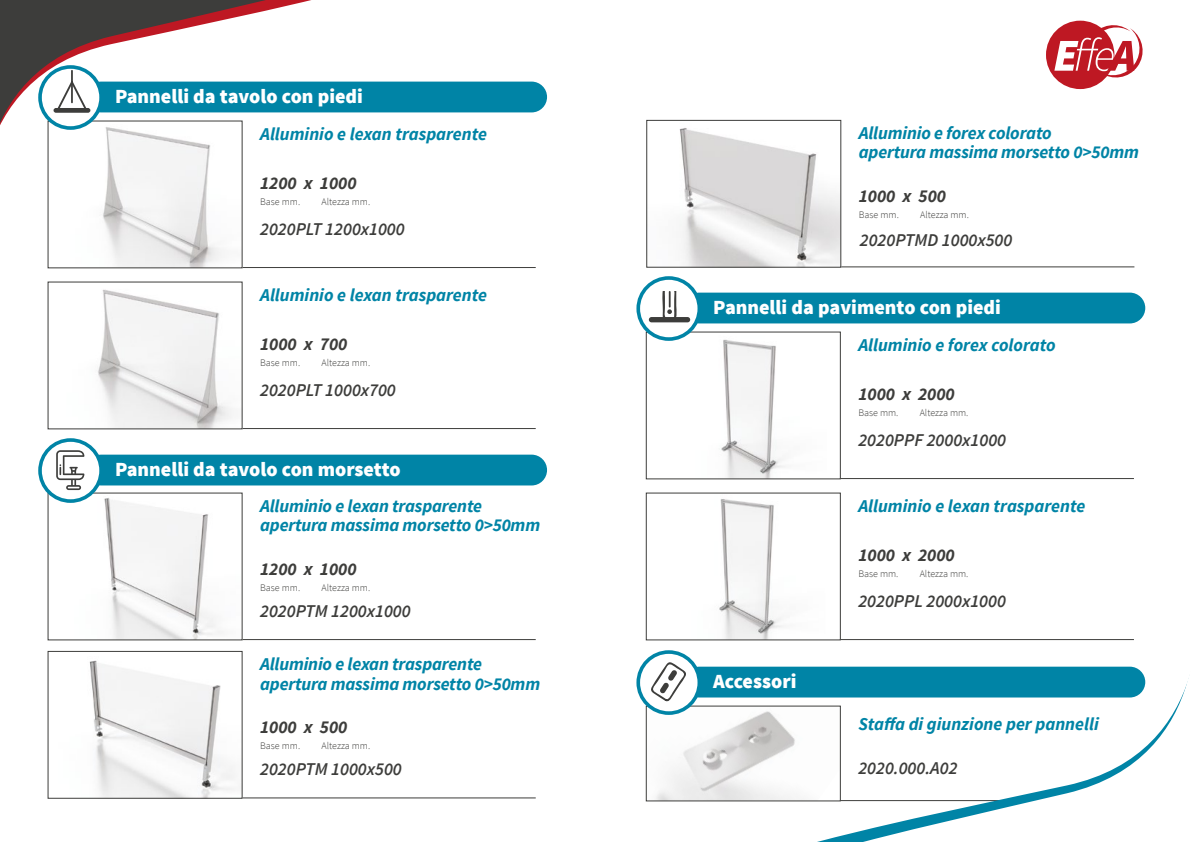
<style>
.page{position:relative;width:1191px;height:842px;background:#fff}
.page>*{position:absolute;margin:0;border:0;box-sizing:border-box;transform-origin:0 0}
.t1{font:900 20px "Source Sans Pro";color:#fff}
.t2{font:italic 700 18px/19px "Source Sans Pro";letter-spacing:-.01em;color:#0084a6}
.t3{font:italic 600 18px "Source Sans Pro";color:#3d3d3b}
.t4{font:italic 700 18px "Source Sans Pro";color:#3d3d3b}
.t5{font:300 10px "Source Sans Pro";color:#3d3d3b}
</style>
<div class="page">
<div style="left:1046px;top:21px;width:68px;height:68px;background:#be1823;border-radius:50%"></div>
<svg style="left:1054px;top:22px;width:89px;height:59px"></svg>
<svg style="left:0;top:0;width:547px;height:149px"></svg>
<img style="left:50px;top:123px;width:190px;height:143px">
<hr style="left:243px;top:267px;width:293px;height:1px;background:#3d3d3b">
<img style="left:97px;top:289px;width:135px;height:138px">
<hr style="left:243px;top:428px;width:293px;height:1px;background:#3d3d3b">
<img style="left:53px;top:495px;width:170px;height:143px">
<hr style="left:243px;top:639px;width:293px;height:1px;background:#3d3d3b">
<img style="left:89px;top:660px;width:146px;height:136px">
<hr style="left:243px;top:798px;width:293px;height:1px;background:#3d3d3b">
<img style="left:679px;top:128px;width:160px;height:137px">
<div style="left:646px;top:120px;width:195px;height:147px;border:1px solid #3d3d3b"></div>
<hr style="left:841px;top:267px;width:293px;height:1px;background:#3d3d3b">
<svg style="left:38px;top:65px;width:65px;height:65px"></svg>
<div style="left:86px;top:82px;width:461px;height:30px;background:#0084a6;border-radius:15px"></div>
<div style="left:42px;top:69px;width:57px;height:57px;background:#fff;border-radius:50%"></div>
<svg style="left:38px;top:438px;width:65px;height:65px"></svg>
<div style="left:86px;top:455px;width:461px;height:30px;background:#0084a6;border-radius:15px"></div>
<div style="left:42px;top:442px;width:57px;height:57px;background:#fff;border-radius:50%"></div>
<img style="left:662px;top:334px;width:123px;height:143px">
<hr style="left:841px;top:478px;width:293px;height:1px;background:#3d3d3b">
<img style="left:719px;top:499px;width:64px;height:139px">
<hr style="left:841px;top:639px;width:293px;height:1px;background:#3d3d3b">
<svg style="left:636px;top:276px;width:65px;height:65px"></svg>
<div style="left:684px;top:293px;width:461px;height:30px;background:#0084a6;border-radius:15px"></div>
<div style="left:640px;top:280px;width:57px;height:57px;background:#fff;border-radius:50%"></div>
<svg style="left:636px;top:650px;width:553px;height:192px"></svg>
<svg style="left:56px;top:450px;width:28px;height:40px"></svg>
<svg style="left:57px;top:82px;width:30px;height:26px"></svg>
<div style="left:54px;top:108px;width:36px;height:5px;background:#3d3d3b;border-radius:2px"></div>
<hr style="left:71px;top:70px;width:2px;height:33px;background:#3d3d3b">
<div style="left:649px;top:317px;width:41px;height:5px;background:#3d3d3b;border-radius:3px"></div>
<svg style="left:662px;top:291px;width:15px;height:26px"></svg>
<svg style="left:650px;top:661px;width:37px;height:41px"></svg>
<p class="t1" style="left:115px;top:84px;width:249px">Pannelli da tavolo con piedi</p>
<p class="t2" style="left:260px;top:124px;width:228px">Alluminio e lexan trasparente</p>
<p class="t4" style="left:260px;top:171px;width:98px">1200 x 1000</p>
<p class="t3" style="left:260px;top:217px;width:146px">2020PLT 1200x1000</p>
<p class="t5" style="left:260px;top:195px;width:42px">Base mm.</p>
<p class="t5" style="left:321px;top:195px;width:50px">Altezza mm.</p>
<p class="t2" style="left:260px;top:285px;width:228px">Alluminio e lexan trasparente</p>
<p class="t4" style="left:260px;top:332px;width:89px">1000 x 700</p>
<p class="t3" style="left:260px;top:378px;width:137px">2020PLT 1000x700</p>
<p class="t5" style="left:260px;top:356px;width:42px">Base mm.</p>
<p class="t5" style="left:321px;top:356px;width:50px">Altezza mm.</p>
<p class="t1" style="left:115px;top:457px;width:287px">Pannelli da tavolo con morsetto</p>
<p class="t2" style="left:260px;top:497px;width:282px">Alluminio e lexan trasparente apertura massima morsetto 0&gt;50mm</p>
<p class="t4" style="left:260px;top:557px;width:98px">1200 x 1000</p>
<p class="t3" style="left:260px;top:599px;width:152px">2020PTM 1200x1000</p>
<p class="t5" style="left:260px;top:581px;width:42px">Base mm.</p>
<p class="t5" style="left:321px;top:581px;width:50px">Altezza mm.</p>
<p class="t2" style="left:260px;top:655px;width:282px">Alluminio e lexan trasparente apertura massima morsetto 0&gt;50mm</p>
<p class="t4" style="left:260px;top:716px;width:89px">1000 x 500</p>
<p class="t3" style="left:260px;top:757px;width:143px">2020PTM 1000x500</p>
<p class="t5" style="left:260px;top:740px;width:42px">Base mm.</p>
<p class="t5" style="left:321px;top:740px;width:50px">Altezza mm.</p>
<p class="t2" style="left:859px;top:124px;width:282px">Alluminio e forex colorato<br>apertura massima morsetto 0&gt;50mm</p>
<p class="t4" style="left:859px;top:185px;width:89px">1000 x 500</p>
<p class="t3" style="left:860px;top:228px;width:154px">2020PTMD 1000x500</p>
<p class="t5" style="left:859px;top:209px;width:42px">Base mm.</p>
<p class="t5" style="left:920px;top:209px;width:50px">Altezza mm.</p>
<p class="t1" style="left:713px;top:295px;width:289px">Pannelli da pavimento con piedi</p>
<p class="t2" style="left:858px;top:335px;width:199px">Alluminio e forex colorato</p>
<p class="t4" style="left:858px;top:382px;width:98px">1000 x 2000</p>
<p class="t3" style="left:858px;top:428px;width:149px">2020PPF 2000x1000</p>
<p class="t5" style="left:858px;top:406px;width:42px">Base mm.</p>
<p class="t5" style="left:919px;top:406px;width:50px">Altezza mm.</p>
<p class="t1" style="left:713px;top:669px;width:85px">Accessori</p>
<p class="t2" style="left:858px;top:496px;width:228px">Alluminio e lexan trasparente</p>
<p class="t4" style="left:858px;top:543px;width:98px">1000 x 2000</p>
<p class="t3" style="left:858px;top:589px;width:149px">2020PPL 2000x1000</p>
<p class="t5" style="left:858px;top:567px;width:42px">Base mm.</p>
<p class="t5" style="left:919px;top:567px;width:50px">Altezza mm.</p>
<p class="t2" style="left:858px;top:714px;width:242px">Staffa di giunzione per pannelli</p>
<p class="t3" style="left:858px;top:756px;width:101px">2020.000.A02</p>
</div>
